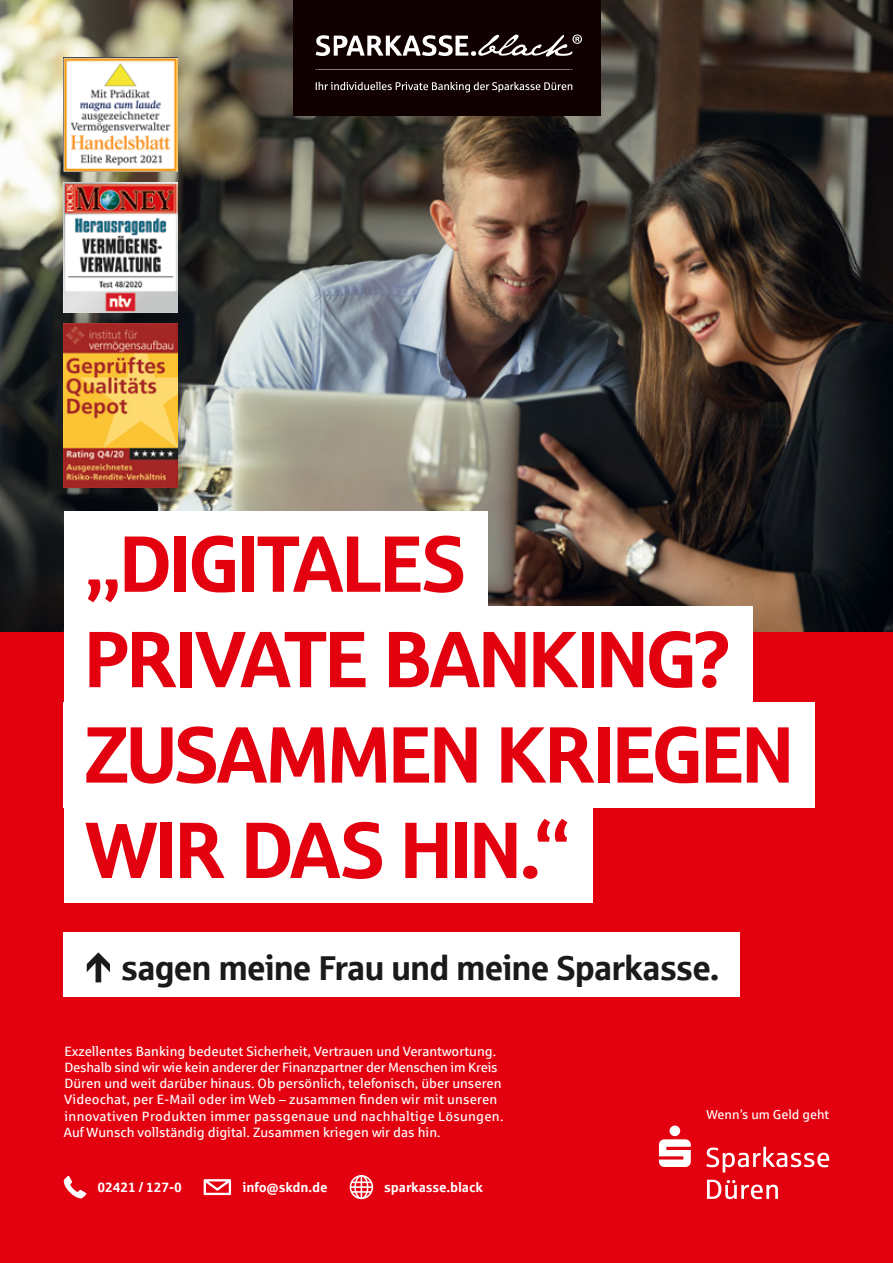
<style>
.page{position:relative;width:893px;height:1263px;background:#e3000f}
.page>*{position:absolute;margin:0;border:0;box-sizing:border-box;transform-origin:0 0}
.t1{font:79.5px/95.4px "Sparkasse Head";letter-spacing:-.015em;color:#e3000f}
.t2{font:34.5px "Sparkasse Head";color:#1a1a18}
.t3{font:13.5px/16.2px "Sparkasse Rg";color:#fff}
.t4{font:700 13.5px "Sparkasse Rg";letter-spacing:-.01em;color:#fff}
.t5{font:13.05px "Sparkasse Rg";color:#fff}
</style>
<div class="page">
<img style="left:0;top:0;width:893px;height:631px">
<div style="left:64px;top:511px;width:424px;height:105px;background:#fff"></div>
<div style="left:64px;top:607px;width:688px;height:105px;background:#fff"></div>
<div style="left:64px;top:702px;width:751px;height:105px;background:#fff"></div>
<div style="left:64px;top:797px;width:528px;height:105px;background:#fff"></div>
<div style="left:64px;top:932px;width:676px;height:64px;background:#fff"></div>
<div style="left:292px;top:0;width:308px;height:116px;background:#100000"></div>
<svg style="left:316px;top:82px;width:256px;height:10px"></svg>
<hr style="left:318px;top:69px;width:252px;height:1px;background:#fff">
<svg style="left:316px;top:35px;width:266px;height:22px"></svg>
<svg style="left:707px;top:1180px;width:71px;height:19px"></svg>
<svg style="left:706px;top:1147px;width:123px;height:25px"></svg>
<svg style="left:659px;top:1125px;width:32px;height:42px"></svg>
<div style="left:45px;top:305px;width:151px;height:201px;background:#1a1a18;opacity:.5"></div>
<img style="left:64px;top:323px;width:114px;height:165px">
<img style="left:64px;top:183px;width:114px;height:130px">
<img style="left:64px;top:58px;width:114px;height:114px">
<svg style="left:64px;top:1176px;width:22px;height:22px"></svg>
<svg style="left:204px;top:1179px;width:27px;height:16px"></svg>
<svg style="left:350px;top:1175px;width:23px;height:24px"></svg>
<h1 class="t1" style="left:85px;top:513px;width:709px">„DIGITALES<br>PRIVATE BANKING?<br>ZUSAMMEN KRIEGEN<br>WIR DAS HIN.“</h1>
<h2 class="t2" style="left:121px;top:946px;width:599px">sagen meine Frau und meine Sparkasse.</h2>
<p class="t3" style="left:64px;top:1043px;width:441px">Exzellentes Banking bedeutet Sicherheit, Vertrauen und Verantwortung.<br>Deshalb sind wir wie kein anderer der Finanzpartner der Menschen im Kreis Düren und weit darüber hinaus. Ob persönlich, telefonisch, über unseren Videochat, per E-Mail oder im Web – zusammen finden wir mit unseren innovativen Produkten immer passgenaue und nachhaltige Lösungen.<br>Auf Wunsch vollständig digital. Zusammen kriegen wir das hin.</p>
<p class="t4" style="left:97px;top:1178px;width:86px">02421 / 127-0</p>
<p class="t4" style="left:243px;top:1178px;width:87px">info@skdn.de</p>
<p class="t4" style="left:384px;top:1178px;width:100px">sparkasse.black</p>
<p class="t5" style="left:707px;top:1107px;width:124px">Wenn’s um Geld geht</p>
</div>
